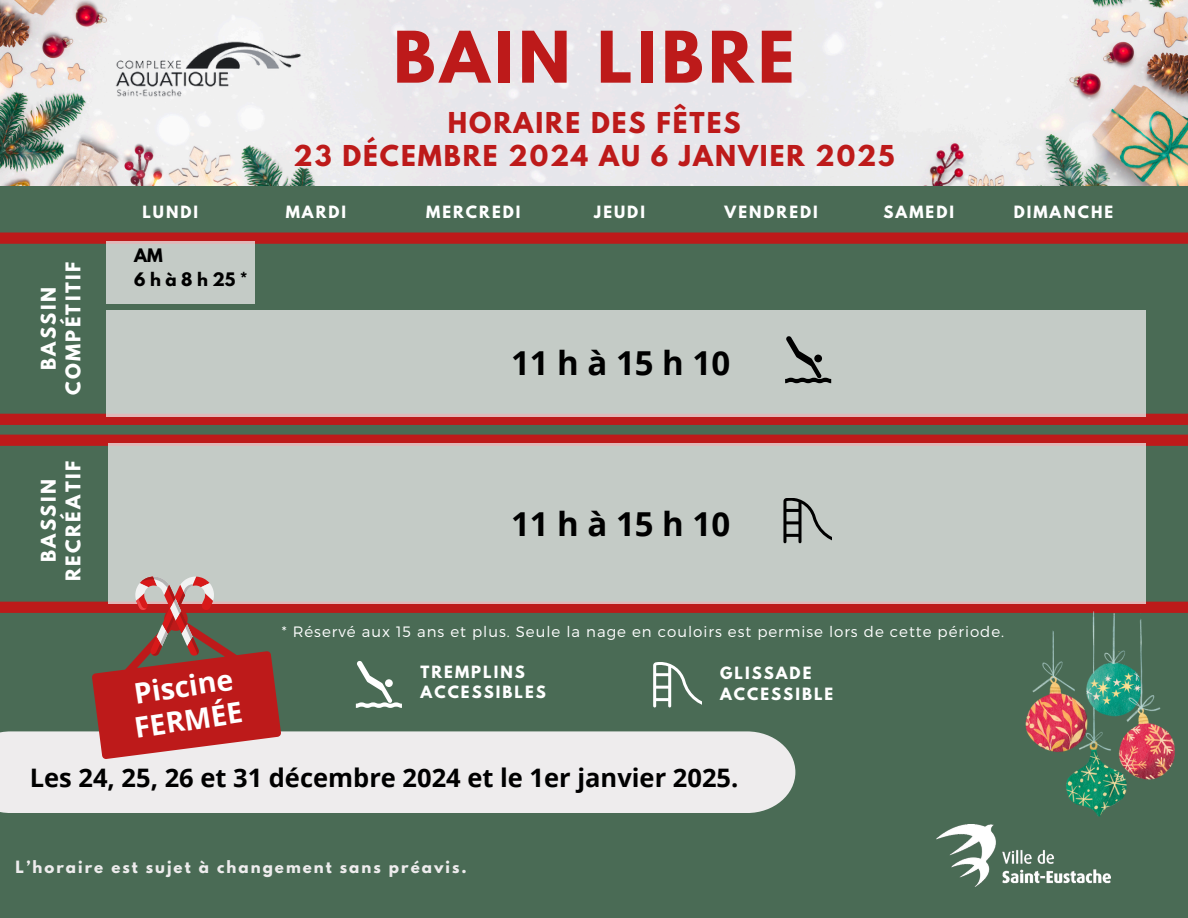
<style>
.page{position:relative;width:1188px;height:918px;background:#4a6b55}
.page>*{position:absolute;margin:0;border:0;box-sizing:border-box;transform-origin:0 0}
.t1{font:700 63px "League Spartan";letter-spacing:.075em;color:#bd1a1a}
.t2{font:700 33px "Open Sans";letter-spacing:.26em;color:#000}
.t3{font:700 28.5px/33.8px "Open Sans";color:#fff}
.t4{font:700 25.5px "Open Sans";color:#000}
.t5{font:700 25.5px/32.7px "League Spartan";letter-spacing:.075em;color:#bd1a1a;text-align:center}
.t6{font:700 18px/24.8px "League Spartan";letter-spacing:.135em;color:#fff;text-align:center}
.t7{font:700 16.5px "League Spartan";letter-spacing:.275em;color:#000}
.t8{font:700 15px/20.2px "League Spartan";letter-spacing:.135em;color:#fff}
.t9{font:300 15px "Montserrat";letter-spacing:.065em;color:#fff}
.t10{font:700 15px "League Spartan";letter-spacing:.135em;color:#eeeced}
</style>
<div class="page">
<div style="left:0;top:731px;width:795px;height:82px;background:#eeeced"></div>
<img style="left:0;top:0;width:1188px;height:185px">
<img style="left:108px;top:26px;width:201px;height:86px">
<svg style="left:0;top:233px;width:1188px;height:192px"></svg>
<div style="left:106px;top:310px;width:1040px;height:107px;background:#c4cbc6"></div>
<div style="left:106px;top:241px;width:149px;height:62px;background:#c4cbc6"></div>
<svg style="left:0;top:435px;width:1188px;height:177px"></svg>
<div style="left:108px;top:443px;width:1038px;height:161px;background:#c4cbc6"></div>
<img style="left:1023px;top:612px;width:153px;height:204px">
<svg style="left:92px;top:577px;width:189px;height:182px"></svg>
<img style="left:936px;top:824px;width:175px;height:62px">
<svg style="left:785px;top:336px;width:46px;height:47px"></svg>
<svg style="left:783px;top:498px;width:49px;height:46px"></svg>
<svg style="left:356px;top:661px;width:46px;height:47px"></svg>
<svg style="left:653px;top:662px;width:48px;height:46px"></svg>
<p class="t1" style="left:393px;top:26px;width:403px">BAIN LIBRE</p>
<p class="t5" style="left:294px;top:110px;width:603px">HORAIRE DES FÊTES<br>23 DÉCEMBRE 2024 AU 6 JANVIER 2025</p>
<h1 class="t6" style="left:38px;top:395px;width:135px;rotate:-90deg">BASSIN<br>COMPÉTITIF</h1>
<p class="t6" style="left:38px;top:581px;width:122px;rotate:-90deg">BASSIN<br>RECRÉATIF</p>
<p class="t8" style="left:142px;top:204px;width:57px">LUNDI</p>
<p class="t8" style="left:286px;top:204px;width:62px">MARDI</p>
<p class="t8" style="left:426px;top:204px;width:96px">MERCREDI</p>
<p class="t8" style="left:594px;top:204px;width:52px">JEUDI</p>
<p class="t8" style="left:725px;top:204px;width:95px">VENDREDI</p>
<h6 class="t8" style="left:884px;top:204px;width:72px">SAMEDI</h6>
<p class="t8" style="left:1014px;top:204px;width:101px">DIMANCHE</p>
<h4 class="t7" style="left:134px;top:248px;width:30px">AM</h4>
<p class="t7" style="left:134px;top:271px;width:115px">6hà8h25*</p>
<h2 class="t2" style="left:511px;top:340px;width:221px">11hà15h10</h2>
<p class="t2" style="left:511px;top:501px;width:221px">11hà15h10</p>
<p class="t9" style="left:282px;top:622px;width:724px">* Réservé aux 15 ans et plus. Seule la nage en couloirs est permise lors de cette période.</p>
<p class="t8" style="left:421px;top:663px;width:127px">TREMPLINS<br>ACCESSIBLES</p>
<p class="t8" style="left:720px;top:665px;width:115px">GLISSADE<br>ACCESSIBLE</p>
<h2 class="t3" style="left:127px;top:677px;width:111px;rotate:-9deg">Piscine<br>FERMÉE</h2>
<p class="t4" style="left:30px;top:760px;width:710px">Les 24, 25, 26 et 31 décembre 2024 et le 1er janvier 2025.</p>
<h6 class="t10" style="left:16px;top:860px;width:453px">L’horaire est sujet à changement sans préavis.</h6>
</div>
